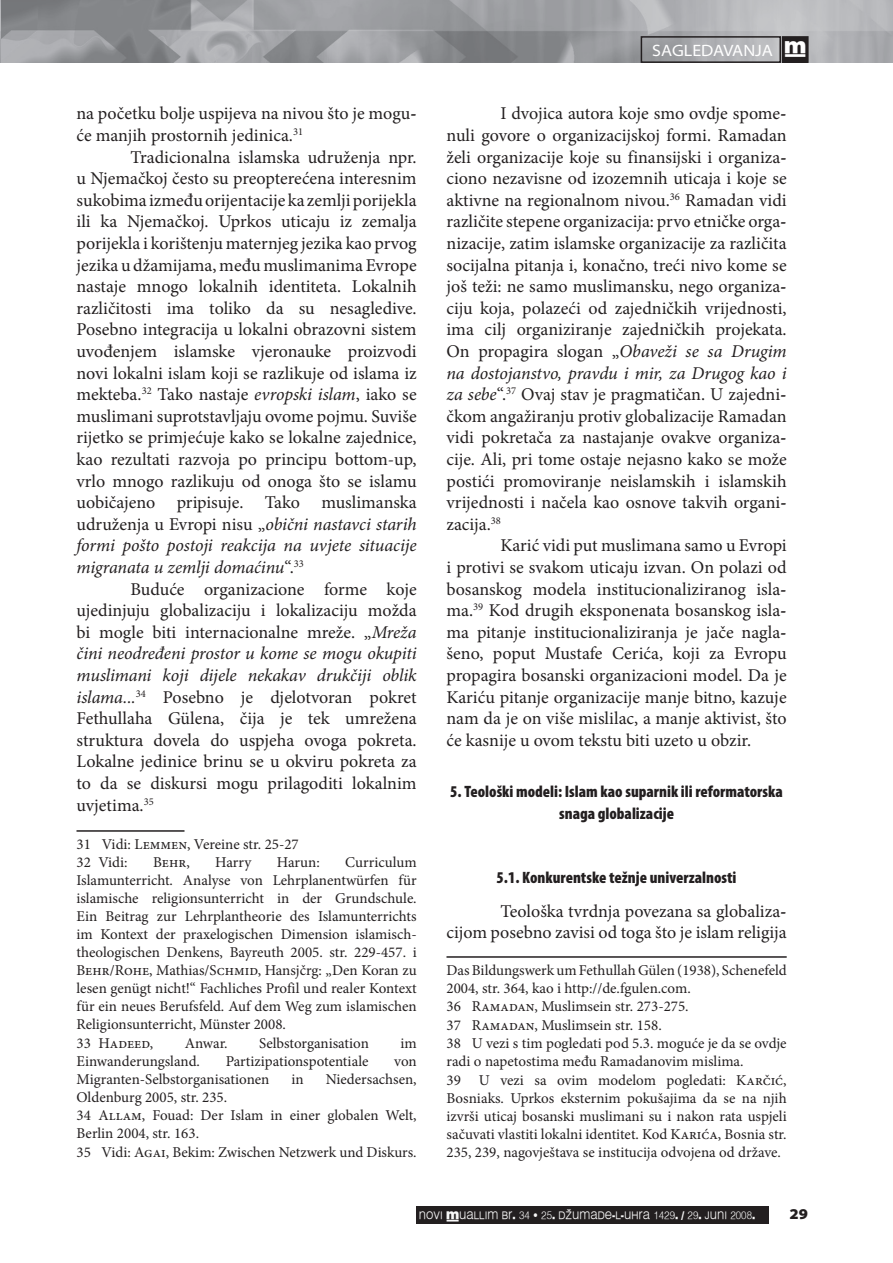
<style>
.page{position:relative;width:893px;height:1263px;background:#fff}
.page>*{position:absolute;margin:0;border:0;box-sizing:border-box;transform-origin:0 0}
.t1{font:18px/21.6px "Minion Pro";color:#231f20;text-align:justify}
.t2{font:900 condensed 16.5px/21.5px "Myriad Pro";color:#231f20;text-align:center}
.t3{font:semi-expanded 16.5px "Myriad Pro";color:#fff}
.t4{font:15px/18px "Minion Pro";color:#231f20}
.t5{font:900 semi-expanded 15px "Myriad Pro";color:#231f20}
.t6{font:10.8px "Muallim";color:#f9f9f9;scale:.91 1}
.s1{font-style:italic}
.s2{font-family:"Muallim";font-stretch:normal}
</style>
<div class="page">
<img style="left:0;top:0;width:893px;height:62px">
<div style="left:641px;top:36px;width:140px;height:27px;border:2px solid #231f20"></div>
<div style="left:783px;top:37px;width:25px;height:25px;background:#231f20"></div>
<div style="left:782px;top:36px;width:27px;height:27px;border:2px solid #231f20"></div>
<div style="left:417px;top:1205px;width:352px;height:18px;background:#231f20"></div>
<hr style="left:76px;top:830px;width:108px;height:2px;background:#231f20">
<hr style="left:446px;top:956px;width:341px;height:2px;background:#231f20">
<p class="t1" style="left:76px;top:103px;width:340px">na početku bolje uspijeva na nivou što je moguć će manjih prostornih jedinica.<sup>31</sup></p>
<p class="t1" style="left:76px;top:146px;width:342px;text-indent:54px">Tradicionalna islamska udruženja npr. u Njemačkoj često su preopterećena interesnim sukobima između orijentacije ka zemlji porijekla ili ka Njemačkoj. Uprkos uticaju iz zemalja porijekla i korištenju maternjeg jezika kao prvog jezika u džamijama, među muslimanima Evrope nastaje mnogo lokalnih identiteta. Lokalnih različitosti ima toliko da su nesagledive.<br>Posebno integracija u lokalni obrazovni sistem uvođenjem islamske vjeronauke proizvodi novi lokalni islam koji se razlikuje od islama iz mekteba.<sup>32</sup> Tako nastaje <span class="s1">evropski islam</span>, iako se muslimani suprotstavljaju ovome pojmu. Suviše rijetko se primjećuje kako se lokalne zajednice, kao rezultati razvoja po principu bottom-up, vrlo mnogo razlikuju od onoga što se islamu uobičajeno pripisuje. Tako muslimanska udruženja u Evropi nisu „<span class="s1">obični nastavci starih formi pošto postoji reakcija na uvjete situacije migranata u zemlji domaćinu</span>“.<sup>33</sup></p>
<p class="t1" style="left:76px;top:578px;width:342px;text-indent:54px">Buduće organizacione forme koje ujedinjuju globalizaciju i lokalizaciju možda bi mogle biti internacionalne mreže. „<span class="s1">Mreža čini neodređeni prostor u kome se mogu okupiti muslimani koji dijele nekakav drukčiji oblik islama...</span><sup>34</sup> Posebno je djelotvoran pokret Fethullaha Gülena, čija je tek umrežena struktura dovela do uspjeha ovoga pokreta.<br>Lokalne jedinice brinu se u okviru pokreta za to da se diskursi mogu prilagoditi lokalnim uvjetima.<sup>35</sup></p>
<p class="t4" style="left:76px;top:835px;width:224px;line-height:18.5px">31 Vidi: Lemmen, Vereine str. 25-27<br>32 Vidi:</p>
<p class="t4" style="left:76px;top:854px;width:342px;text-indent:269px">Curriculum Islamunterricht. Analyse von Lehrplanentwürfen für islamische religionsunterricht in der Grundschule.<br>Ein Beitrag zur Lehrplantheorie des Islamunterrichts im Kontext der praxelogischen Dimension islamisch&shy;theologischen Denkens, Bayreuth 2005. str. 229-457. i Behr/Rohe, Mathias/Schmid, Hansjčrg: „Den Koran zu lesen genügt nicht!“ Fachliches Profil und realer Kontext für ein neues Berufsfeld. Auf dem Weg zum islamischen Religionsunterricht, Münster 2008.<br>33 Hadeed,</p>
<p class="t4" style="left:153px;top:854px;width:38px">Behr,</p>
<p class="t4" style="left:215px;top:854px;width:38px">Harry</p>
<p class="t4" style="left:277px;top:854px;width:44px">Harun:</p>
<p class="t4" style="left:185px;top:1034px;width:44px">Anwar.</p>
<p class="t4" style="left:259px;top:1034px;width:111px">Selbstorganisation</p>
<p class="t4" style="left:400px;top:1034px;width:18px">im</p>
<p class="t4" style="left:76px;top:1052px;width:125px">Einwanderungsland.</p>
<p class="t4" style="left:226px;top:1052px;width:144px">Partizipationspotentiale</p>
<p class="t4" style="left:394px;top:1052px;width:24px">von</p>
<p class="t4" style="left:76px;top:1070px;width:194px">Migranten-Selbstorganisationen</p>
<p class="t4" style="left:291px;top:1070px;width:14px">in</p>
<p class="t4" style="left:326px;top:1070px;width:93px">Niedersachsen,</p>
<p class="t4" style="left:76px;top:1088px;width:342px">Oldenburg 2005, str. 235.<br>34 Allam, Fouad: Der Islam in einer globalen Welt, Berlin 2004, str. 163.<br>35 Vidi: Agai, Bekim: Zwischen Netzwerk und Diskurs.</p>
<p class="t3" style="left:652px;top:41px;width:156px">SAGLEDAVANJA <span class="s2">†</span></p>
<p class="t1" style="left:446px;top:103px;width:342px;text-indent:54px">I dvojica autora koje smo ovdje spomen nuli govore o organizacijskoj formi. Ramadan želi organizacije koje su finansijski i organizac ciono nezavisne od izozemnih uticaja i koje se aktivne na regionalnom nivou.<sup>36</sup> Ramadan vidi različite stepene organizacija: prvo etničke organ nizacije, zatim islamske organizacije za različita socijalna pitanja i, konačno, treći nivo kome se još teži: ne samo muslimansku, nego organizac ciju koja, polazeći od zajedničkih vrijednosti, ima cilj organiziranje zajedničkih projekata.<br>On propagira slogan „<span class="s1">Obaveži se sa Drugim na dostojanstvo, pravdu i mir, za Drugog kao i za sebe</span>“.<sup>37</sup> Ovaj stav je pragmatičan. U zajednič čkom angažiranju protiv globalizacije Ramadan vidi pokretača za nastajanje ovakve organizac cije. Ali, pri tome ostaje nejasno kako se može postići promoviranje neislamskih i islamskih vrijednosti i načela kao osnove takvih organiz zacija.<sup>38</sup></p>
<p class="t1" style="left:446px;top:535px;width:342px;text-indent:54px">Karić vidi put muslimana samo u Evropi i protivi se svakom uticaju izvan. On polazi od bosanskog modela institucionaliziranog islam ma.<sup>39</sup> Kod drugih eksponenata bosanskog islam ma pitanje institucionaliziranja je jače naglaš šeno, poput Mustafe Cerića, koji za Evropu propagira bosanski organizacioni model. Da je Kariću pitanje organizacije manje bitno, kazuje nam da je on više mislilac, a manje aktivist, što će kasnije u ovom tekstu biti uzeto u obzir.</p>
<p class="t2" style="left:450px;top:781px;width:334px">5. Teološki modeli: Islam kao suparnik ili reformatorska snaga globalizacije</p>
<p class="t2" style="left:497px;top:866px;width:241px">5.1. Konkurentske težnje univerzalnosti</p>
<p class="t1" style="left:446px;top:900px;width:342px;text-align:right">Teološka tvrdnja povezana sa globalizac<br>cijom posebno zavisi od toga što je islam religija</p>
<p class="t4" style="left:446px;top:961px;width:342px">Das Bildungswerk um Fethullah Gülen (1938), Schenefeld 2004, str. 364, kao i http://de.fgulen.com.<br>36 Ramadan, Muslimsein str. 273-275.<br>37 Ramadan, Muslimsein str. 158.<br>38 U vezi s tim pogledati pod 5.3. moguće je da se ovdje radi o napetostima među Ramadanovim mislima.<br>39 U vezi sa ovim modelom pogledati: Karčić, Bosniaks. Uprkos eksternim pokušajima da se na njih izvrši uticaj bosanski muslimani su i nakon rata uspjeli sačuvati vlastiti lokalni identitet. Kod Karića, Bosnia str.<br>235, 239, nagovještava se institucija odvojena od države.</p>
<p class="t6" style="left:419px;top:1208px;width:371px">NOVI †UALLIM BR. 34 • 25. DŽUMADE-L-UHRA 1429. / 29. JUNI 2008.</p>
<p class="t5" style="left:789px;top:1206px;width:20px">29</p>
</div>
